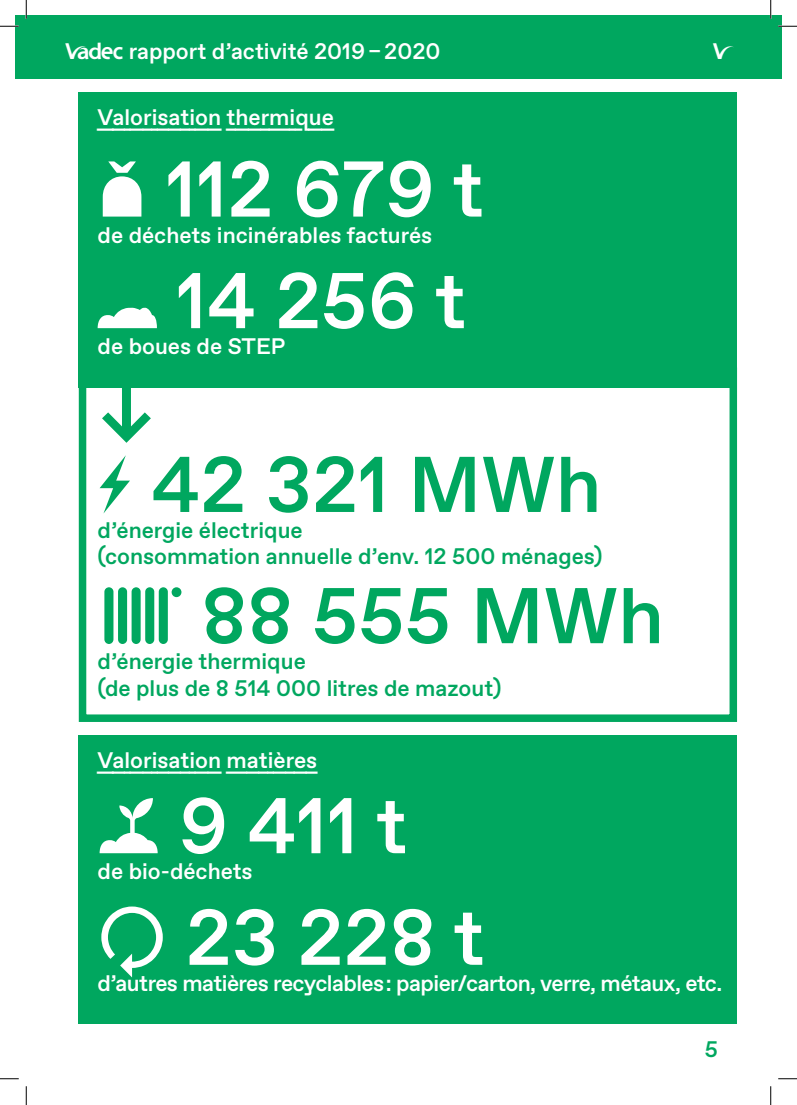
<style>
.page{position:relative;width:797px;height:1105px;background:#fff}
.page>*{position:absolute;margin:0;border:0;box-sizing:border-box;transform-origin:0 0}
.t1{font:500 78.75px "Favorit";color:#fff}
.t2{font:500 78.75px/72.2px "Favorit";color:#00a75f}
.t3{font:500 22.5px/26.2px "Favorit";color:#00a75f}
.t4{font:500 22.5px "Favorit";color:#fff}
.t5{font:500 22.5px "Favorit";letter-spacing:-.025em;color:#fff}
.t6{font:500 22.5px "Favorit Lining";color:#fff}
.t7{font:500 22.5px "Vadec";color:#fff}
.s1{font-family:"Vadec"}
</style>
<div class="page">
<div style="left:16px;top:16px;width:10px;height:63px;background:#00a75f"></div>
<div style="left:26px;top:16px;width:755px;height:63px;background:#00a75f"></div>
<div style="left:79px;top:735px;width:658px;height:289px;background:#00a75f"></div>
<div style="left:79px;top:92px;width:658px;height:295px;background:#00a75f"></div>
<svg style="left:98px;top:308px;width:59px;height:20px"></svg>
<div style="left:79px;top:368px;width:658px;height:354px;border:8px solid #00a75f"></div>
<svg style="left:0;top:25px;width:19px;height:2px"></svg>
<svg style="left:778px;top:25px;width:19px;height:2px"></svg>
<svg style="left:0;top:1078px;width:19px;height:1px"></svg>
<svg style="left:778px;top:1078px;width:19px;height:1px"></svg>
<svg style="left:25px;top:0;width:2px;height:19px"></svg>
<svg style="left:25px;top:1086px;width:2px;height:19px"></svg>
<svg style="left:770px;top:0;width:1px;height:19px"></svg>
<svg style="left:770px;top:1086px;width:1px;height:19px"></svg>
<p class="t4" style="left:66px;top:36px;width:376px"><span class="s1">e</span> rapport d’activité 2019 – 2020</p>
<p class="t6" style="left:98px;top:102px;width:238px">Valorisation thermique</p>
<h1 class="t1" style="left:98px;top:137px;width:388px"><span class="s1">A</span> 112 679 t</h1>
<p class="t4" style="left:98px;top:220px;width:336px">de déchets incinérables facturés</p>
<h1 class="t1" style="left:176px;top:248px;width:291px">14 256 t</h1>
<p class="t4" style="left:98px;top:332px;width:189px">de boues de STEP</p>
<h1 class="t2" style="left:98px;top:375px;width:505px">↓<br><span class="s1">I</span> 42 321 MWh</h1>
<p class="t3" style="left:98px;top:517px;width:506px">d’énergie électrique<br>(consommation annuelle d’env. 12 500 ménages)</p>
<h1 class="t2" style="left:98px;top:579px;width:568px"><span class="s1">K</span> 88 555 MWh</h1>
<p class="t3" style="left:98px;top:648px;width:405px">d’énergie thermique<br>(de plus de 8 514 000 litres de mazout)</p>
<p class="t7" style="left:713px;top:39px;width:23px">b</p>
<p class="t6" style="left:98px;top:745px;width:221px">Valorisation matières</p>
<h1 class="t1" style="left:98px;top:773px;width:311px"><span class="s1">U</span> 9 411 t</h1>
<p class="t4" style="left:98px;top:857px;width:157px">de bio-déchets</p>
<h1 class="t1" style="left:98px;top:885px;width:388px"><span class="s1">M</span> 23 228 t</h1>
<p class="t5" style="left:98px;top:968px;width:626px">d’autres matières recyclables : papier/carton, verre, métaux, etc.</p>
<p class="t3" style="left:705px;top:1035px;width:15px">5</p>
</div>
